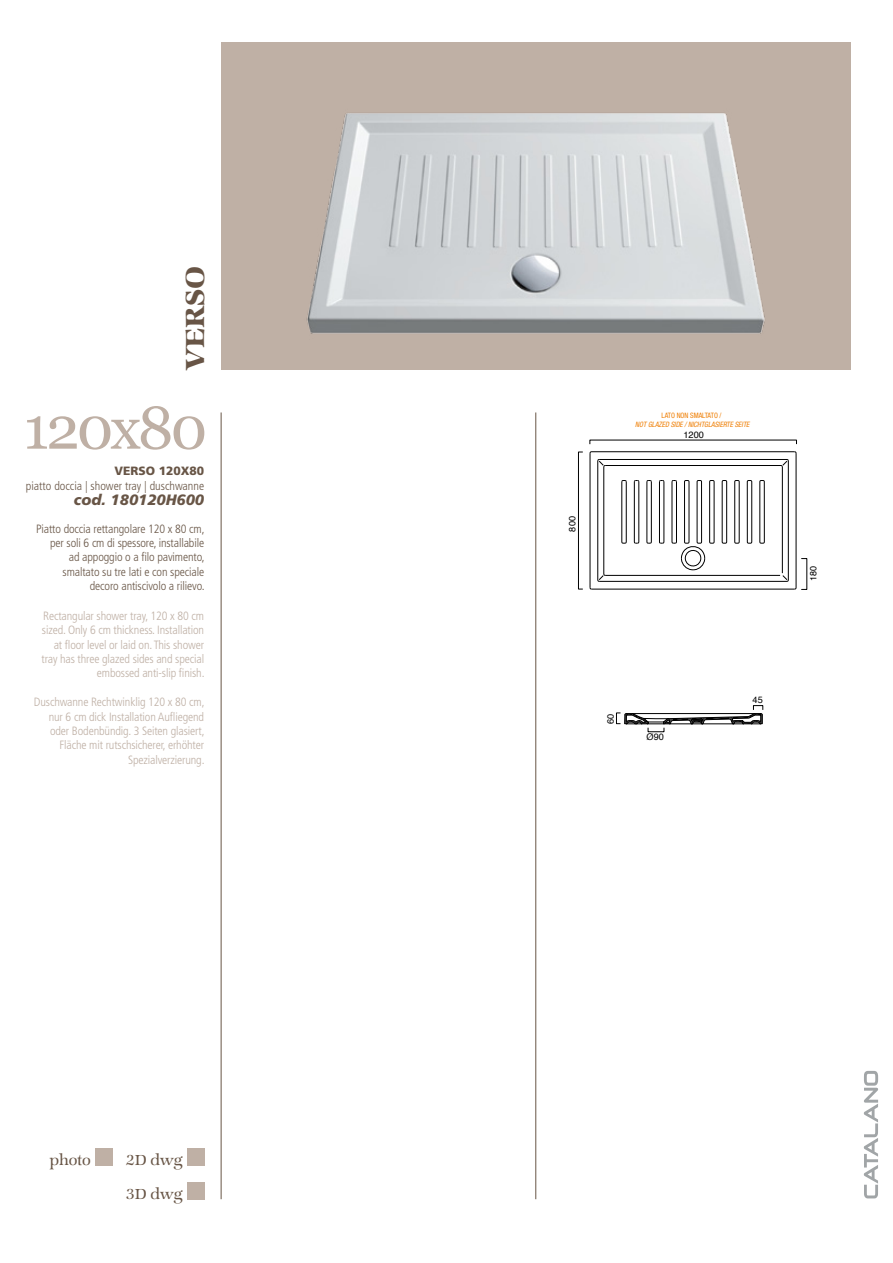
<style>
.page{position:relative;width:893px;height:1263px;background:#fff}
.page>*{position:absolute;margin:0;border:0;box-sizing:border-box;transform-origin:0 0}
.t1{font:60px "Georgia";letter-spacing:-.05em;color:#bfb0a5}
.t2{font:600 27px "ITC Zapf International LT";color:#685546}
.t3{font:500 15px "ITC Zapf International LT";color:#685546}
.t4{font:italic 900 15px "Frutiger";color:#685546}
.t5{font:300 condensed 12px/14.4px "Frutiger";letter-spacing:-.01em;color:#bfb0a5;text-align:right}
.t6{font:300 condensed 12px/14.4px "Frutiger";letter-spacing:-.01em;color:#685546;text-align:right}
.t7{font:900 12px "Frutiger";color:#685546}
.t8{font:9.15px "Helvetica";color:#000}
.t9{font:9px "Helvetica";color:#000}
.t10{font:italic condensed 7.5px "Helvetica Neue";color:#ef7d00;scale:.95 1}
.t11{font:condensed 7.5px "Helvetica Neue";color:#ef7d00;scale:.95 1}
</style>
<div class="page">
<div style="left:187px;top:1182px;width:17px;height:17px;background:#bfb0a5"></div>
<div style="left:187px;top:1148px;width:17px;height:17px;background:#bfb0a5"></div>
<div style="left:96px;top:1148px;width:17px;height:17px;background:#bfb0a5"></div>
<hr style="left:535px;top:412px;width:1px;height:787px;background:#685546">
<hr style="left:221px;top:412px;width:1px;height:787px;background:#685546">
<svg style="left:863px;top:1070px;width:16px;height:129px"></svg>
<div style="left:221px;top:43px;width:629px;height:327px;background:#bfb0a5"></div>
<img style="left:306px;top:113px;width:459px;height:221px">
<div style="left:578px;top:452px;width:5px;height:137px;border:1px solid #000"></div>
<div style="left:616px;top:713px;width:5px;height:11px;border:1px solid #000"></div>
<div style="left:753px;top:705px;width:10px;height:5px;border:1px solid #000"></div>
<svg style="left:589px;top:451px;width:208px;height:139px"></svg>
<svg style="left:624px;top:713px;width:139px;height:11px"></svg>
<h2 class="t2" style="left:179px;top:370px;width:106px;rotate:-90deg">VERSO</h2>
<h1 class="t1" style="left:23px;top:392px;width:186px">120x80</h1>
<p class="t7" style="left:114px;top:464px;width:91px">VERSO 120x80</p>
<p class="t6" style="left:26px;top:478px;width:180px">piatto doccia | shower tray | duschwanne</p>
<p class="t4" style="left:74px;top:490px;width:132px">cod. 180120H600</p>
<p class="t6" style="left:36px;top:521px;width:170px">Piatto doccia rettangolare 120 x 80 cm, per soli 6 cm di spessore, installabile<br>ad appoggio o a filo pavimento, smaltato su tre lati e con speciale decoro antiscivolo a rilievo.</p>
<p class="t5" style="left:42px;top:608px;width:164px">Rectangular shower tray, 120 x 80 cm sized. Only 6 cm thickness. Installation at floor level or laid on. This shower tray has three glazed sides and special embossed anti-slip finish.</p>
<p class="t5" style="left:34px;top:695px;width:172px">Duschwanne Rechtwinklig 120 x 80 cm, nur 6 cm dick Installation Aufliegend oder Bodenbündig. 3 Seiten glasiert, Fläche mit rutschsicherer, erhöhter Spezialverzierung.</p>
<p class="t3" style="left:49px;top:1151px;width:43px">photo</p>
<p class="t3" style="left:126px;top:1151px;width:58px">2D dwg</p>
<p class="t3" style="left:126px;top:1185px;width:58px">3D dwg</p>
<p class="t8" style="left:565px;top:531px;width:17px;rotate:-90deg">800</p>
<p class="t11" style="left:661px;top:411px;width:65px">LATO NON SMALTATO /</p>
<p class="t10" style="left:635px;top:420px;width:122px">NOT GLAZED SIDE / NICHTGLASIERTE SEITE</p>
<p class="t8" style="left:683px;top:427px;width:22px">1200</p>
<p class="t8" style="left:603px;top:724px;width:12px;rotate:-90deg">60</p>
<p class="t8" style="left:647px;top:730px;width:19px">Ø90</p>
<p class="t8" style="left:753px;top:693px;width:12px">45</p>
<p class="t9" style="left:806px;top:581px;width:17px;rotate:-90deg">180</p>
</div>
